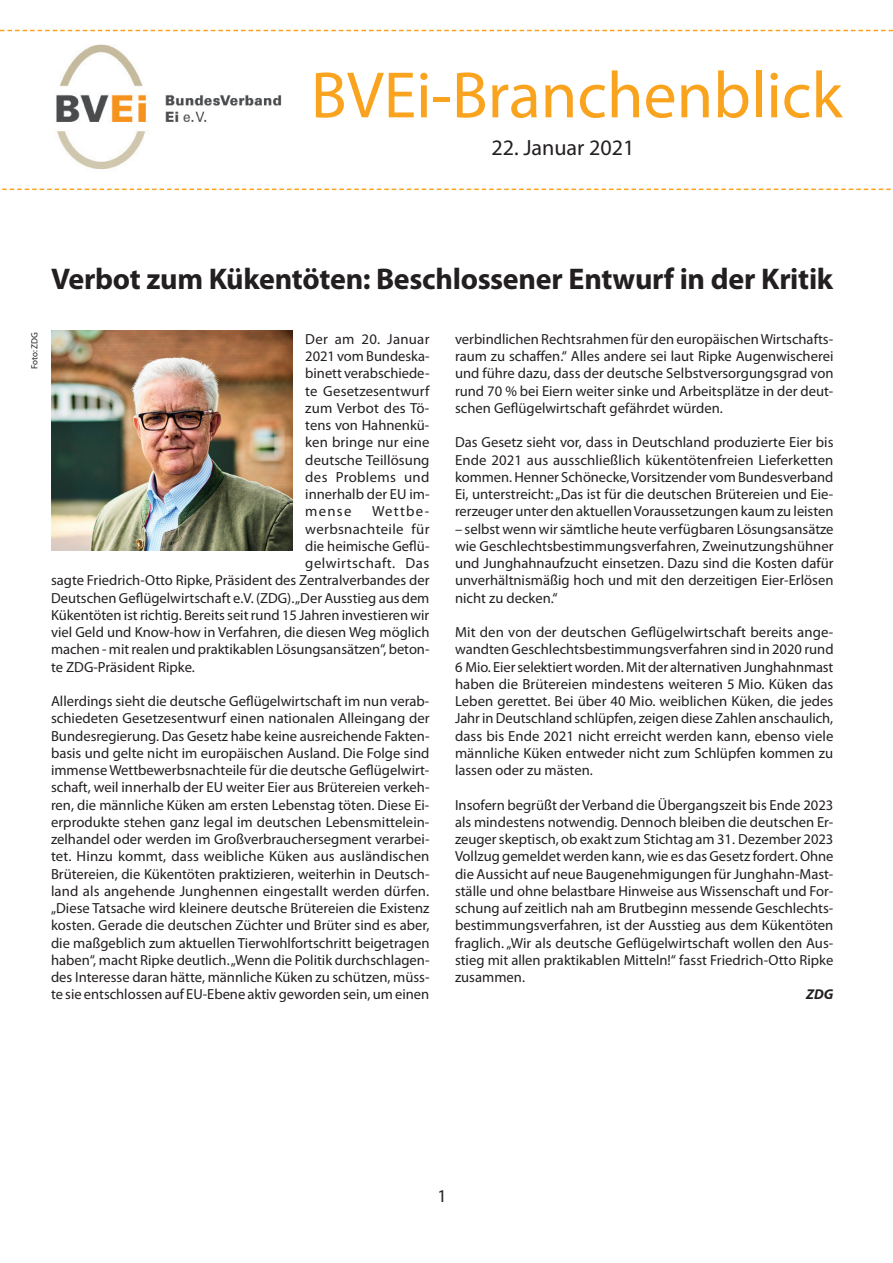
<style>
.page{position:relative;width:893px;height:1263px;background:#fff}
.page>*{position:absolute;margin:0;border:0;box-sizing:border-box;transform-origin:0 0}
.t1{font:66px "Myriad Pro";color:#f9a31e}
.t2{font:700 30px "Myriad Pro";letter-spacing:-.01em;color:#231f20}
.t3{font:22.05px "Myriad Pro";color:#231f20}
.t4{font:18px "Myriad Pro";color:#231f20}
.t5{font:14.7px/17.2px "Myriad Pro";color:#231f20;text-align:justify}
.t6{font:14.7px "Myriad Pro";letter-spacing:.025em;color:#231f20}
.t7{font:14.7px "Myriad Pro";letter-spacing:.035em;color:#231f20}
.t8{font:italic 700 14.25px "Myriad Pro";color:#231f20}
.t9{font:9px "Myriad Pro";color:#231f20}
</style>
<div class="page">
<svg style="left:2px;top:189px;width:889px;height:1px"></svg>
<img style="left:56px;top:44px;width:226px;height:125px">
<svg style="left:0;top:30px;width:893px;height:1px"></svg>
<img style="left:51px;top:331px;width:242px;height:220px">
<h1 class="t1" style="left:311px;top:54px;width:533px">BVEi-Branchenblick</h1>
<h3 class="t3" style="left:491px;top:134px;width:145px">22. Januar 2021</h3>
<h2 class="t2" style="left:51px;top:259px;width:784px">Verbot zum Kükentöten: Beschlossener Entwurf in der Kritik</h2>
<p class="t9" style="left:29px;top:369px;width:39px;rotate:-90deg">Foto: ZDG</p>
<p class="t5" style="left:305px;top:330px;width:126px">Der am 20. Januar 2021 vom Bundeska&shy;binett verabschiede&shy;te Gesetzesentwurf zum Verbot des Tö&shy;tens von Hahnenkü&shy;ken bringe nur eine deutsche Teillösung des Problems und innerhalb der EU im&shy;mense</p>
<p class="t5" style="left:372px;top:503px;width:59px">Wettbe-</p>
<p class="t6" style="left:305px;top:520px;width:126px">werbsnachteile für</p>
<p class="t5" style="left:305px;top:537px;width:126px">die heimische Geflü-</p>
<p class="t7" style="left:305px;top:554px;width:126px">gelwirtschaft. Das</p>
<p class="t5" style="left:51px;top:572px;width:380px">sagte Friedrich-Otto Ripke, Präsident des Zentralverbandes der</p>
<p class="t5" style="left:51px;top:589px;width:380px">Deutschen Geflügelwirtschaft e.V. (ZDG). „Der Ausstieg aus dem</p>
<p class="t5" style="left:51px;top:606px;width:380px">Kükentöten ist richtig. Bereits seit rund 15 Jahren investieren wir</p>
<p class="t5" style="left:51px;top:623px;width:380px">viel Geld und Know-how in Verfahren, die diesen Weg möglich</p>
<p class="t5" style="left:51px;top:641px;width:380px">machen - mit realen und praktikablen Lösungsansätzen“, beton-</p>
<p class="t5" style="left:51px;top:658px;width:145px">te ZDG-Präsident Ripke.</p>
<p class="t5" style="left:51px;top:692px;width:380px">Allerdings sieht die deutsche Geflügelwirtschaft im nun verab&shy;schiedeten Gesetzesentwurf einen nationalen Alleingang der Bundesregierung. Das Gesetz habe keine ausreichende Fakten&shy;basis und gelte nicht im europäischen Ausland. Die Folge sind immense Wettbewerbsnachteile für die deutsche Geflügelwirt&shy;schaft, weil innerhalb der EU weiter Eier aus Brütereien verkeh&shy;ren, die männliche Küken am ersten Lebenstag töten. Diese Ei&shy;erprodukte stehen ganz legal im deutschen Lebensmittelein&shy;zelhandel oder werden im Großverbrauchersegment verarbei&shy;tet. Hinzu kommt, dass weibliche Küken aus ausländischen Brütereien, die Kükentöten praktizieren, weiterhin in Deutsch&shy;land als angehende Junghennen eingestallt werden dürfen. „Diese Tatsache wird kleinere deutsche Brütereien die Existenz kosten. Gerade die deutschen Züchter und Brüter sind es aber, die maßgeblich zum aktuellen Tierwohlfortschritt beigetragen haben“, macht Ripke deutlich. „Wenn die Politik durchschlagen&shy;des Interesse daran hätte, männliche Küken zu schützen, müss&shy;te sie entschlossen auf EU-Ebene aktiv geworden sein, um einen</p>
<p class="t5" style="left:455px;top:330px;width:380px">verbindlichen Rechtsrahmen für den europäischen Wirtschafts&shy;raum zu schaffen.“ Alles andere sei laut Ripke Augenwischerei und führe dazu, dass der deutsche Selbstversorgungsgrad von rund 70 % bei Eiern weiter sinke und Arbeitsplätze in der deut&shy;schen Geflügelwirtschaft gefährdet würden.</p>
<p class="t5" style="left:455px;top:434px;width:380px">Das Gesetz sieht vor, dass in Deutschland produzierte Eier bis Ende 2021 aus ausschließlich kükentötenfreien Lieferketten kommen. Henner Schönecke, Vorsitzender vom Bundesverband Ei, unterstreicht: „Das ist für die deutschen Brütereien und Eie&shy;rerzeuger unter den aktuellen Voraussetzungen kaum zu leisten</p>
<p class="t5" style="left:455px;top:520px;width:380px">– selbst wenn wir sämtliche heute verfügbaren Lösungsansätze wie Geschlechtsbestimmungsverfahren, Zweinutzungshühner und Junghahnaufzucht einsetzen. Dazu sind die Kosten dafür unverhältnismäßig hoch und mit den derzeitigen Eier-Erlösen nicht zu decken.“</p>
<p class="t5" style="left:455px;top:623px;width:380px">Mit den von der deutschen Geflügelwirtschaft bereits ange&shy;wandten Geschlechtsbestimmungsverfahren sind in 2020 rund 6 Mio. Eier selektiert worden. Mit der alternativen Junghahnmast haben die Brütereien mindestens weiteren 5 Mio. Küken das Leben gerettet. Bei über 40 Mio. weiblichen Küken, die jedes Jahr in Deutschland schlüpfen, zeigen diese Zahlen anschaulich, dass bis Ende 2021 nicht erreicht werden kann, ebenso viele männliche Küken entweder nicht zum Schlüpfen kommen zu lassen oder zu mästen.</p>
<p class="t5" style="left:455px;top:796px;width:380px">Insofern begrüßt der Verband die Übergangszeit bis Ende 2023 als mindestens notwendig. Dennoch bleiben die deutschen Er&shy;zeuger skeptisch, ob exakt zum Stichtag am 31. Dezember 2023<br>Vollzug gemeldet werden kann, wie es das Gesetz fordert. Ohne die Aussicht auf neue Baugenehmigungen für Junghahn-Mast&shy;ställe und ohne belastbare Hinweise aus Wissenschaft und For&shy;schung auf zeitlich nah am Brutbeginn messende Geschlechts&shy;bestimmungsverfahren, ist der Ausstieg aus dem Kükentöten fraglich. „Wir als deutsche Geflügelwirtschaft wollen den Aus&shy;stieg mit allen praktikablen Mitteln!“ fasst Friedrich-Otto Ripke zusammen.</p>
<p class="t8" style="left:806px;top:985px;width:29px">ZDG</p>
<p class="t4" style="left:438px;top:1185px;width:11px">1</p>
</div>
